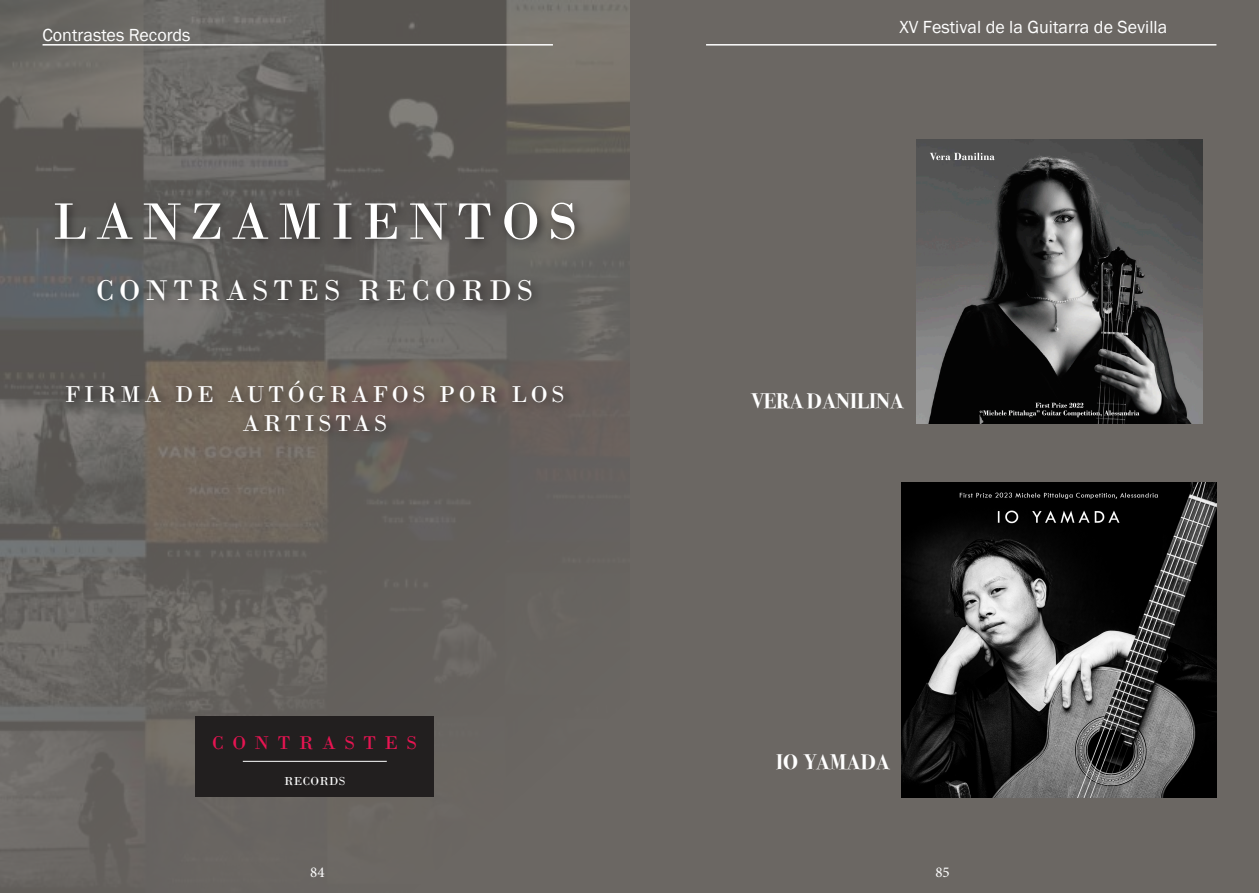
<style>
.page{position:relative;width:1259px;height:893px;background:#6b6763}
.page>*{position:absolute;margin:0;border:0;box-sizing:border-box;transform-origin:0 0}
.t1{font:54px "Bodoni";letter-spacing:.15em;color:#fff}
.t2{font:30px "Bodoni";letter-spacing:.17em;color:#fff}
.t3{font:24px/28.8px "Bodoni";letter-spacing:.16em;color:#fff;text-align:center}
.t4{font:700 21px "Bodoni Svty Two ITCTT";color:#fff}
.t5{font:19.35px "Bodoni";letter-spacing:.44em;color:#e81452}
.t6{font:18px "Franklin Gothic";color:#fff}
.t7{font:15px "Minion Pro";color:#fff}
.t8{font:12.15px "Bodoni";letter-spacing:.035em;color:#fff}
</style>
<div class="page">
<img style="left:0;top:0;width:629px;height:830px">
<div style="left:50px;top:197px;width:537px;height:247px;background:#221f1f;opacity:.75"></div>
<div style="left:195px;top:717px;width:239px;height:80px;background:#221f1f"></div>
<hr style="left:243px;top:761px;width:144px;height:1px;background:#fff">
<hr style="left:43px;top:44px;width:510px;height:2px;background:#fff">
<hr style="left:706px;top:44px;width:510px;height:2px;background:#fff">
<img style="left:916px;top:140px;width:286px;height:283px">
<img style="left:901px;top:483px;width:315px;height:314px">
<p class="t6" style="left:43px;top:28px;width:149px">Contrastes Records</p>
<h1 class="t1" style="left:52px;top:189px;width:526px">LANZAMIENTOS</h1>
<h2 class="t2" style="left:96px;top:273px;width:438px">CONTRASTES RECORDS</h2>
<h3 class="t3" style="left:65px;top:380px;width:501px">FIRMA DE AUTÓGRAFOS POR LOS<br>ARTISTAS</h3>
<p class="t5" style="left:212px;top:731px;width:206px">CONTRASTES</p>
<p class="t8" style="left:284px;top:774px;width:63px">RECORDS</p>
<p class="t6" style="left:899px;top:16px;width:269px">XV Festival de la Guitarra de Sevilla</p>
<p class="t4" style="left:752px;top:384px;width:154px">VERA DANILINA</p>
<p class="t4" style="left:776px;top:745px;width:116px">IO YAMADA</p>
<p class="t7" style="left:310px;top:862px;width:16px">84</p>
<p class="t7" style="left:935px;top:862px;width:16px">85</p>
</div>
